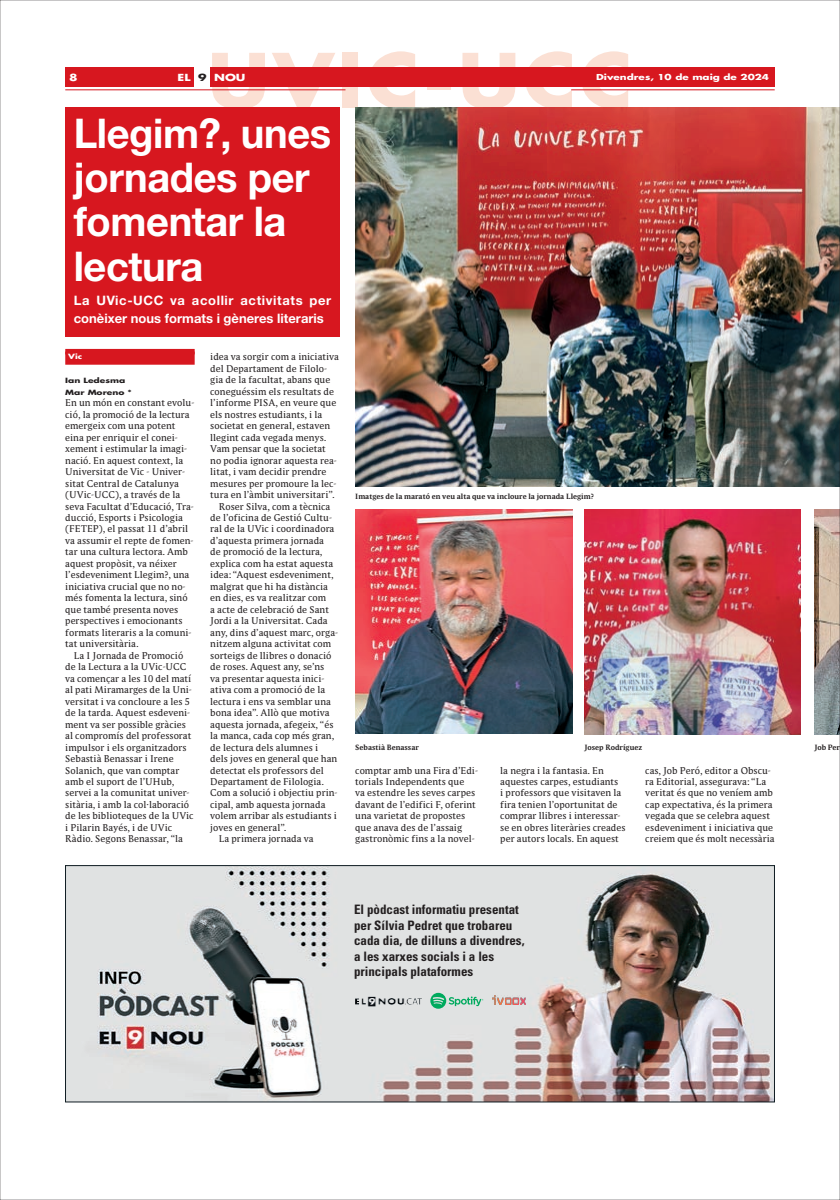
<style>
.page{position:relative;width:840px;height:1200px;background:#fff}
.page>*{position:absolute;margin:0;border:0;box-sizing:border-box;transform-origin:0 0}
.t1{font:700 73px "Futura";letter-spacing:.04em;color:#fbe0d4;scale:1.1 1}
.t2{font:700 41px/44px "Helvetica Neue";letter-spacing:-.01em;color:#fff}
.t3{font:700 condensed 13px/15.6px "Univers";color:#231f20}
.t4{font:700 13px/18px "Helvetica Neue";color:#fff}
.t5{font:700 9.5px "Futura";color:#fff;scale:1.3 1}
.t6{font:9px/11.5px "Parable LF";letter-spacing:.005em;color:#231f20}
.t7{font:700 8px "Futura";color:#fff;scale:1.3 1}
.t8{font:700 7px "Parable LF";color:#231f20}
.t9{font:700 7px/11.5px "Futura";color:#231f20;scale:1.3 1}
.t10{font:700 7px "Futura";color:#fff;scale:1.3 1}
.s1{color:#231f20}
</style>
<div class="page">
<div style="left:65px;top:67px;width:709px;height:19px;background:#d7171f"></div>
<div style="left:194px;top:67px;width:16px;height:20px;background:#fff"></div>
<hr style="left:65px;top:90px;width:280px;height:1px;background:#d7171f">
<hr style="left:571px;top:90px;width:203px;height:1px;background:#d7171f">
<img style="left:355px;top:509px;width:217px;height:224px">
<img style="left:584px;top:509px;width:215px;height:225px">
<img style="left:814px;top:509px;width:23px;height:225px">
<div style="left:65px;top:108px;width:274px;height:195px;background:#d7171f"></div>
<div style="left:65px;top:291px;width:274px;height:46px;background:#d7171f"></div>
<div style="left:65px;top:349px;width:129px;height:5px;background:#d7171f"></div>
<div style="left:65px;top:351px;width:129px;height:13px;background:#d7171f"></div>
<img style="left:355px;top:108px;width:482px;height:378px">
<img style="left:67px;top:867px;width:705px;height:232px">
<div style="left:65px;top:865px;width:709px;height:236px;border:1px solid #0f1c22"></div>
<svg style="left:430px;top:992px;width:53px;height:16px"></svg>
<img style="left:492px;top:995px;width:33px;height:8px">
<img style="left:354px;top:991px;width:68px;height:18px">
<p class="t1" style="left:207px;top:32px;width:388px">UVIC-UCC</p>
<p class="t5" style="left:69px;top:71px;width:8px">8</p>
<p class="t7" style="left:595px;top:71px;width:134px">Divendres, 10 de maig de 2024</p>
<p class="t5" style="left:177px;top:71px;width:54px">EL <span class="s1">9</span> NOU</p>
<p class="t2" style="left:74px;top:111px;width:259px">Llegim?, unes jornades per fomentar la lectura</p>
<p class="t4" style="left:74px;top:291px;width:259px">La UVic-UCC va acollir activitats per conèixer nous formats i gèneres literaris</p>
<p class="t10" style="left:68px;top:352px;width:12px">Vic</p>
<p class="t9" style="left:65px;top:375px;width:53px">Ian Ledesma<br>Mar Moreno *</p>
<p class="t6" style="left:65px;top:397px;width:130px">En un món en constant evolu-</p>
<p class="t6" style="left:65px;top:408px;width:126px">ció, la promoció de la lectura</p>
<p class="t6" style="left:65px;top:420px;width:112px">emergeix com una potent</p>
<p class="t6" style="left:65px;top:431px;width:114px">eina per enriquir el conei-</p>
<p class="t6" style="left:65px;top:443px;width:123px">xement i estimular la imagi-</p>
<p class="t6" style="left:65px;top:454px;width:119px">nació. En aquest context, la</p>
<p class="t6" style="left:65px;top:465px;width:121px">Universitat de Vic - Univer-</p>
<p class="t6" style="left:65px;top:477px;width:115px">sitat Central de Catalunya</p>
<p class="t6" style="left:65px;top:488px;width:116px">(UVic-UCC), a través de la</p>
<p class="t6" style="left:65px;top:500px;width:130px">seva Facultat d’Educació, Tra-</p>
<p class="t6" style="left:65px;top:511px;width:119px">ducció, Esports i Psicologia</p>
<p class="t6" style="left:65px;top:523px;width:124px">(FETEP), el passat 11 d’abril</p>
<p class="t6" style="left:65px;top:534px;width:130px">va assumir el repte de fomen-</p>
<p class="t6" style="left:65px;top:546px;width:124px">tar una cultura lectora. Amb</p>
<p class="t6" style="left:65px;top:557px;width:113px">aquest propòsit, va néixer</p>
<p class="t6" style="left:65px;top:569px;width:126px">l’esdeveniment Llegim?, una</p>
<p class="t6" style="left:65px;top:580px;width:122px">iniciativa crucial que no no-</p>
<p class="t6" style="left:65px;top:592px;width:124px">més fomenta la lectura, sinó</p>
<p class="t6" style="left:65px;top:603px;width:114px">que també presenta noves</p>
<p class="t6" style="left:65px;top:615px;width:119px">perspectives i emocionants</p>
<p class="t6" style="left:65px;top:626px;width:128px">formats literaris a la comuni-</p>
<p class="t6" style="left:65px;top:637px;width:75px">tat universitària.</p>
<p class="t6" style="left:74px;top:649px;width:111px">La I Jornada de Promoció</p>
<p class="t6" style="left:65px;top:660px;width:123px">de la Lectura a la UVic-UCC</p>
<p class="t6" style="left:65px;top:672px;width:127px">va començar a les 10 del matí</p>
<p class="t6" style="left:65px;top:683px;width:128px">al pati Miramarges de la Uni-</p>
<p class="t6" style="left:65px;top:695px;width:126px">versitat i va concloure a les 5</p>
<p class="t6" style="left:65px;top:706px;width:126px">de la tarda. Aquest esdeveni-</p>
<p class="t6" style="left:65px;top:718px;width:122px">ment va ser possible gràcies</p>
<p class="t6" style="left:65px;top:729px;width:128px">al compromís del professorat</p>
<p class="t6" style="left:65px;top:741px;width:123px">impulsor i els organitzadors</p>
<p class="t6" style="left:65px;top:752px;width:110px">Sebastià Benassar i Irene</p>
<p class="t6" style="left:65px;top:764px;width:116px">Solanich, que van comptar</p>
<p class="t6" style="left:65px;top:775px;width:110px">amb el suport de l’UHub,</p>
<p class="t6" style="left:65px;top:787px;width:126px">servei a la comunitat univer-</p>
<p class="t6" style="left:65px;top:798px;width:125px">sitària, i amb la col·laboració</p>
<p class="t6" style="left:65px;top:810px;width:130px">de les biblioteques de la UVic</p>
<p class="t6" style="left:65px;top:821px;width:108px">i Pilarin Bayés, i de UVic</p>
<p class="t6" style="left:65px;top:832px;width:119px">Ràdio. Segons Benassar, “la</p>
<p class="t6" style="left:210px;top:351px;width:130px">idea va sorgir com a iniciativa</p>
<p class="t6" style="left:210px;top:362px;width:118px">del Departament de Filolo-</p>
<p class="t6" style="left:210px;top:374px;width:121px">gia de la facultat, abans que</p>
<p class="t6" style="left:210px;top:385px;width:125px">coneguéssim els resultats de</p>
<p class="t6" style="left:210px;top:397px;width:127px">l’informe PISA, en veure que</p>
<p class="t6" style="left:210px;top:408px;width:113px">els nostres estudiants, i la</p>
<p class="t6" style="left:210px;top:420px;width:121px">societat en general, estaven</p>
<p class="t6" style="left:210px;top:431px;width:117px">llegint cada vegada menys.</p>
<p class="t6" style="left:210px;top:443px;width:117px">Vam pensar que la societat</p>
<p class="t6" style="left:210px;top:454px;width:128px">no podia ignorar aquesta rea-</p>
<p class="t6" style="left:210px;top:465px;width:118px">litat, i vam decidir prendre</p>
<p class="t6" style="left:210px;top:477px;width:128px">mesures per promoure la lec-</p>
<p class="t6" style="left:210px;top:488px;width:126px">tura en l’àmbit universitari”.</p>
<p class="t6" style="left:219px;top:500px;width:113px">Roser Silva, com a tècnica</p>
<p class="t6" style="left:210px;top:511px;width:123px">de l’oficina de Gestió Cultu-</p>
<p class="t6" style="left:210px;top:523px;width:125px">ral de la UVic i coordinadora</p>
<p class="t6" style="left:210px;top:534px;width:115px">d’aquesta primera jornada</p>
<p class="t6" style="left:210px;top:546px;width:114px">de promoció de la lectura,</p>
<p class="t6" style="left:210px;top:557px;width:124px">explica com ha estat aquesta</p>
<p class="t6" style="left:210px;top:569px;width:125px">idea: “Aquest esdeveniment,</p>
<p class="t6" style="left:210px;top:580px;width:119px">malgrat que hi ha distància</p>
<p class="t6" style="left:210px;top:592px;width:117px">en dies, es va realitzar com</p>
<p class="t6" style="left:210px;top:603px;width:120px">a acte de celebració de Sant</p>
<p class="t6" style="left:210px;top:615px;width:119px">Jordi a la Universitat. Cada</p>
<p class="t6" style="left:210px;top:626px;width:129px">any, dins d’aquest marc, orga-</p>
<p class="t6" style="left:210px;top:637px;width:122px">nitzem alguna activitat com</p>
<p class="t6" style="left:210px;top:649px;width:123px">sorteigs de llibres o donació</p>
<p class="t6" style="left:210px;top:660px;width:115px">de roses. Aquest any, se’ns</p>
<p class="t6" style="left:210px;top:672px;width:115px">va presentar aquesta inici-</p>
<p class="t6" style="left:210px;top:683px;width:116px">ativa com a promoció de la</p>
<p class="t6" style="left:210px;top:695px;width:122px">lectura i ens va semblar una</p>
<p class="t6" style="left:210px;top:706px;width:121px">bona idea”. Allò que motiva</p>
<p class="t6" style="left:210px;top:718px;width:125px">aquesta jornada, afegeix, “és</p>
<p class="t6" style="left:210px;top:729px;width:125px">la manca, cada cop més gran,</p>
<p class="t6" style="left:210px;top:741px;width:109px">de lectura dels alumnes i</p>
<p class="t6" style="left:210px;top:752px;width:128px">dels joves en general que han</p>
<p class="t6" style="left:210px;top:764px;width:115px">detectat els professors del</p>
<p class="t6" style="left:210px;top:775px;width:115px">Departament de Filologia.</p>
<p class="t6" style="left:210px;top:787px;width:129px">Com a solució i objectiu prin-</p>
<p class="t6" style="left:210px;top:798px;width:117px">cipal, amb aquesta jornada</p>
<p class="t6" style="left:210px;top:810px;width:128px">volem arribar als estudiants i</p>
<p class="t6" style="left:210px;top:821px;width:78px">joves en general”.</p>
<p class="t6" style="left:219px;top:832px;width:96px">La primera jornada va</p>
<p class="t8" style="left:355px;top:491px;width:240px">Imatges de la marató en veu alta que va incloure la jornada Llegim?</p>
<p class="t8" style="left:355px;top:742px;width:65px">Sebastià Benassar</p>
<p class="t8" style="left:584px;top:742px;width:59px">Josep Rodríguez</p>
<p class="t8" style="left:814px;top:742px;width:27px">Job Per</p>
<p class="t6" style="left:355px;top:764px;width:124px">comptar amb una Fira d’Edi&shy;torials Independents que<br>va estendre les seves carpes davant de l’edifici F, oferint una varietat de propostes que anava des de l’assaig gastronòmic fins a la novel·</p>
<p class="t6" style="left:500px;top:764px;width:127px">la negra i la fantasia. En aquestes carpes, estudiants<br>i professors que visitaven la fira tenien l’oportunitat de comprar llibres i interessar&shy;se en obres literàries creades per autors locals. En aquest</p>
<p class="t6" style="left:645px;top:764px;width:131px">cas, Job Peró, editor a Obscu&shy;ra Editorial, assegurava: “La veritat és que no veníem amb cap expectativa, és la primera vegada que se celebra aquest esdeveniment i iniciativa que creiem que és molt necessària</p>
<p class="t3" style="left:354px;top:901px;width:172px">El pòdcast informatiu presentat per Sílvia Pedret que trobareu cada dia, de dilluns a divendres, a les xarxes socials i a les principals plataformes</p>
</div>
